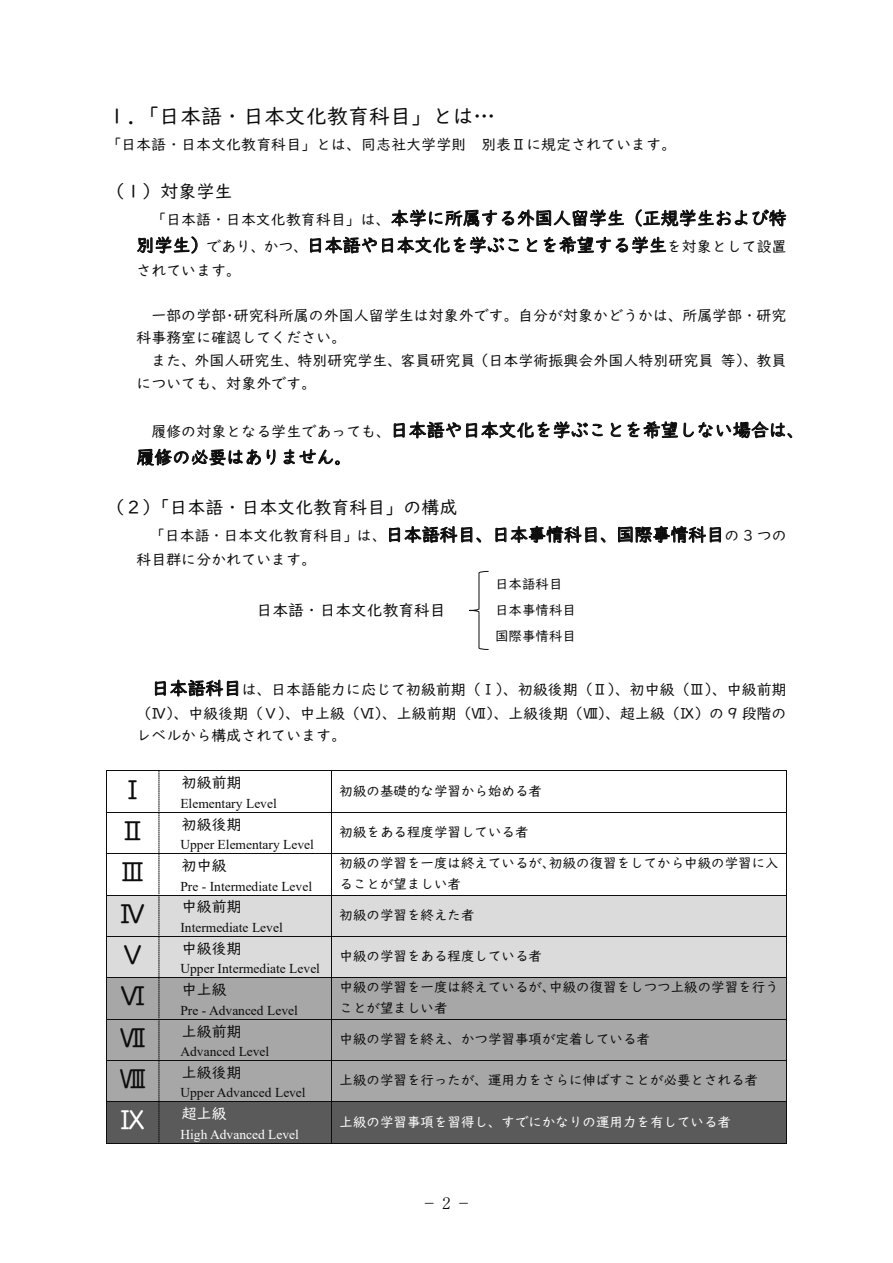
<style>
.page{position:relative;width:893px;height:1263px;background:#fff}
.page>*{position:absolute;margin:0;border:0;box-sizing:border-box;transform-origin:0 0}
.t1{font:27px "UD Digi Kyokasho N R";color:#0d0d0d}
.t2{font:27px "UD Digi Kyokasho N R";color:#fff}
.t3{font:21px "UD Digi Kyokasho NP R";color:#0d0d0d}
.t4{font:18px/27.2px "UD Digi Kyokasho NP R";color:#0d0d0d}
.t5{font:15.9px "UD Digi Kyokasho N R";color:#0d0d0d}
.t6{font:300 15.75px "Ryumin Pro";color:#000}
.t7{font:15px/22.5px "UD Digi Kyokasho NP R";color:#0d0d0d}
.t8{font:15px "UD Digi Kyokasho N R";color:#0d0d0d}
.t9{font:15px "UD Digi Kyokasho N R";color:#fff}
.t10{font:13.5px/26px "UD Digi Kyokasho N R";color:#0d0d0d}
.t11{font:13.5px "Times New Roman";color:#0d0d0d}
.t12{font:13.5px "UD Digi Kyokasho N R";color:#fff}
.t13{font:13.5px "Times New Roman";color:#fff}
.s1{font-size:15px}
.s2{font-size:18px}
</style>
<div class="page">
<hr style="left:107px;top:771px;width:52px;height:1px;background:#0d0d0d">
<hr style="left:159px;top:771px;width:172px;height:1px;background:#0d0d0d">
<hr style="left:332px;top:771px;width:454px;height:1px;background:#0d0d0d">
<hr style="left:106px;top:771px;width:1px;height:41px;background:#0d0d0d">
<hr style="left:331px;top:771px;width:1px;height:41px;background:#0d0d0d">
<hr style="left:786px;top:771px;width:1px;height:41px;background:#0d0d0d">
<hr style="left:107px;top:812px;width:52px;height:1px;background:#0d0d0d">
<hr style="left:159px;top:812px;width:172px;height:1px;background:#0d0d0d">
<hr style="left:332px;top:812px;width:454px;height:1px;background:#0d0d0d">
<hr style="left:106px;top:813px;width:1px;height:40px;background:#0d0d0d">
<hr style="left:331px;top:813px;width:1px;height:40px;background:#0d0d0d">
<hr style="left:786px;top:813px;width:1px;height:40px;background:#0d0d0d">
<hr style="left:107px;top:853px;width:52px;height:1px;background:#0d0d0d">
<hr style="left:159px;top:853px;width:172px;height:1px;background:#0d0d0d">
<hr style="left:332px;top:853px;width:454px;height:1px;background:#0d0d0d">
<hr style="left:106px;top:854px;width:1px;height:41px;background:#0d0d0d">
<hr style="left:331px;top:854px;width:1px;height:41px;background:#0d0d0d">
<hr style="left:786px;top:854px;width:1px;height:41px;background:#0d0d0d">
<div style="left:107px;top:895px;width:51px;height:41px;background:#dbdbdb"></div>
<div style="left:159px;top:895px;width:172px;height:41px;background:#dbdbdb"></div>
<div style="left:332px;top:895px;width:454px;height:41px;background:#dbdbdb"></div>
<hr style="left:107px;top:895px;width:52px;height:1px;background:#0d0d0d">
<hr style="left:159px;top:895px;width:172px;height:1px;background:#0d0d0d">
<hr style="left:332px;top:895px;width:454px;height:1px;background:#0d0d0d">
<hr style="left:106px;top:895px;width:1px;height:41px;background:#0d0d0d">
<hr style="left:331px;top:895px;width:1px;height:41px;background:#0d0d0d">
<hr style="left:786px;top:895px;width:1px;height:41px;background:#0d0d0d">
<div style="left:107px;top:937px;width:51px;height:40px;background:#dbdbdb"></div>
<div style="left:159px;top:937px;width:172px;height:40px;background:#dbdbdb"></div>
<div style="left:332px;top:937px;width:454px;height:40px;background:#dbdbdb"></div>
<hr style="left:107px;top:936px;width:52px;height:1px;background:#0d0d0d">
<hr style="left:159px;top:936px;width:172px;height:1px;background:#0d0d0d">
<hr style="left:332px;top:936px;width:454px;height:1px;background:#0d0d0d">
<hr style="left:106px;top:937px;width:1px;height:40px;background:#0d0d0d">
<hr style="left:331px;top:937px;width:1px;height:40px;background:#0d0d0d">
<hr style="left:786px;top:937px;width:1px;height:40px;background:#0d0d0d">
<div style="left:107px;top:978px;width:51px;height:41px;background:#a7a7a7"></div>
<div style="left:159px;top:978px;width:172px;height:41px;background:#a7a7a7"></div>
<div style="left:332px;top:978px;width:454px;height:41px;background:#a7a7a7"></div>
<hr style="left:107px;top:977px;width:52px;height:1px;background:#0d0d0d">
<hr style="left:159px;top:977px;width:172px;height:1px;background:#0d0d0d">
<hr style="left:332px;top:977px;width:454px;height:1px;background:#0d0d0d">
<hr style="left:106px;top:978px;width:1px;height:41px;background:#0d0d0d">
<hr style="left:331px;top:978px;width:1px;height:41px;background:#0d0d0d">
<hr style="left:786px;top:978px;width:1px;height:41px;background:#0d0d0d">
<div style="left:107px;top:1019px;width:51px;height:41px;background:#a7a7a7"></div>
<div style="left:159px;top:1019px;width:172px;height:41px;background:#a7a7a7"></div>
<div style="left:332px;top:1019px;width:454px;height:41px;background:#a7a7a7"></div>
<hr style="left:107px;top:1019px;width:52px;height:1px;background:#0d0d0d">
<hr style="left:159px;top:1019px;width:172px;height:1px;background:#0d0d0d">
<hr style="left:332px;top:1019px;width:454px;height:1px;background:#0d0d0d">
<hr style="left:106px;top:1019px;width:1px;height:41px;background:#0d0d0d">
<hr style="left:331px;top:1019px;width:1px;height:41px;background:#0d0d0d">
<hr style="left:786px;top:1019px;width:1px;height:41px;background:#0d0d0d">
<div style="left:107px;top:1061px;width:51px;height:40px;background:#a7a7a7"></div>
<div style="left:159px;top:1061px;width:172px;height:40px;background:#a7a7a7"></div>
<div style="left:332px;top:1061px;width:454px;height:40px;background:#a7a7a7"></div>
<hr style="left:107px;top:1060px;width:52px;height:1px;background:#0d0d0d">
<hr style="left:159px;top:1060px;width:172px;height:1px;background:#0d0d0d">
<hr style="left:332px;top:1060px;width:454px;height:1px;background:#0d0d0d">
<hr style="left:106px;top:1061px;width:1px;height:40px;background:#0d0d0d">
<hr style="left:331px;top:1061px;width:1px;height:40px;background:#0d0d0d">
<hr style="left:786px;top:1061px;width:1px;height:40px;background:#0d0d0d">
<div style="left:107px;top:1102px;width:51px;height:41px;background:#5a5a5a"></div>
<div style="left:159px;top:1102px;width:172px;height:41px;background:#5a5a5a"></div>
<div style="left:332px;top:1102px;width:454px;height:41px;background:#5a5a5a"></div>
<hr style="left:107px;top:1101px;width:52px;height:1px;background:#0d0d0d">
<hr style="left:159px;top:1101px;width:172px;height:1px;background:#0d0d0d">
<hr style="left:332px;top:1101px;width:454px;height:1px;background:#0d0d0d">
<hr style="left:106px;top:1102px;width:1px;height:41px;background:#0d0d0d">
<hr style="left:107px;top:1143px;width:52px;height:1px;background:#0d0d0d">
<svg style="left:159px;top:771px;width:1px;height:371px"></svg>
<hr style="left:159px;top:1143px;width:172px;height:1px;background:#0d0d0d">
<hr style="left:331px;top:1102px;width:1px;height:41px;background:#0d0d0d">
<hr style="left:332px;top:1143px;width:454px;height:1px;background:#0d0d0d">
<hr style="left:786px;top:1102px;width:1px;height:41px;background:#0d0d0d">
<svg style="left:469px;top:571px;width:20px;height:79px"></svg>
<h2 class="t3" style="left:106px;top:104px;width:390px">１．「日本語・日本文化教育科目」とは…</h2>
<p class="t7" style="left:106px;top:133px;width:571px">「日本語・日本文化教育科目」とは、同志社大学学則 別表Ⅱに規定されています。</p>
<p class="t4" style="left:106px;top:177px;width:127px">（１）対象学生</p>
<p class="t4" style="left:151px;top:205px;width:637px"><span class="s1">「日本語・日本文化教育科目」は、</span>本学に所属する外国人留学生（正規学生および特</p>
<p class="t4" style="left:136px;top:232px;width:652px">別学生）<span class="s1">であり、かつ、</span>日本語や日本文化を学ぶことを希望する学生<span class="s1">を対象として設置</span></p>
<p class="t7" style="left:136px;top:259px;width:106px">されています。</p>
<p class="t7" style="left:136px;top:304px;width:651px;text-indent:15px">一部の学部･研究科所属の外国人留学生は対象外です。自分が対象かどうかは、所属学部・研究科事務室に確認してください。</p>
<p class="t7" style="left:136px;top:349px;width:651px;text-indent:15px">また、外国人研究生、特別研究学生、客員研究員（日本学術振興会外国人特別研究員 等）、教員についても、対象外です。</p>
<p class="t4" style="left:136px;top:416px;width:670px;text-indent:15px"><span class="s1">履修の対象となる学生であっても、</span>日本語や日本文化を学ぶことを希望しない場合は、履修の必要はありません<span class="s1">。</span></p>
<p class="t4" style="left:106px;top:494px;width:352px">（２）「日本語・日本文化教育科目」の構成</p>
<p class="t7" style="left:136px;top:524px;width:652px;line-height:24.2px;text-indent:13px">「日本語・日本文化教育科目」は、<span class="s2">日本語科目、日本事情科目、国際事情科目</span>の 3 つの科目群に分かれています。</p>
<p class="t5" style="left:256px;top:601px;width:191px">日本語・日本文化教育科目</p>
<p class="t10" style="left:495px;top:571px;width:82px">日本語科目日本事情科目国際事情科目</p>
<p class="t7" style="left:136px;top:677px;width:652px;line-height:24px;text-align:right"><span class="s2">日本語科目</span>は、日本語能力に応じて初級前期（Ⅰ）、初級後期（Ⅱ）、初中級（Ⅲ）、中級前期（Ⅳ）、中級後期（Ⅴ）、中上級（Ⅵ）、上級前期（Ⅶ）、上級後期（Ⅷ）、超上級（Ⅸ）の 9 段階の</p>
<p class="t7" style="left:136px;top:724px;width:211px">レベルから構成されています。</p>
<h1 class="t1" style="left:119px;top:774px;width:28px">Ⅰ</h1>
<p class="t8" style="left:182px;top:774px;width:61px">初級前期</p>
<p class="t11" style="left:180px;top:794px;width:98px">Elementary Level</p>
<h1 class="t1" style="left:119px;top:815px;width:28px">Ⅱ</h1>
<p class="t8" style="left:182px;top:816px;width:61px">初級後期</p>
<p class="t11" style="left:180px;top:835px;width:135px">Upper Elementary Level</p>
<h1 class="t1" style="left:119px;top:857px;width:28px">Ⅲ</h1>
<p class="t8" style="left:182px;top:857px;width:46px">初中級</p>
<p class="t11" style="left:180px;top:876px;width:133px">Pre - Intermediate Level</p>
<h1 class="t1" style="left:119px;top:898px;width:28px">Ⅳ</h1>
<p class="t8" style="left:182px;top:898px;width:61px">中級前期</p>
<p class="t11" style="left:180px;top:918px;width:104px">Intermediate Level</p>
<h1 class="t1" style="left:119px;top:939px;width:28px">Ⅴ</h1>
<p class="t8" style="left:182px;top:940px;width:61px">中級後期</p>
<p class="t11" style="left:180px;top:959px;width:141px">Upper Intermediate Level</p>
<h1 class="t1" style="left:119px;top:981px;width:28px">Ⅵ</h1>
<p class="t8" style="left:182px;top:981px;width:46px">中上級</p>
<p class="t11" style="left:180px;top:1000px;width:119px">Pre - Advanced Level</p>
<h1 class="t1" style="left:119px;top:1022px;width:28px">Ⅶ</h1>
<p class="t8" style="left:182px;top:1022px;width:61px">上級前期</p>
<p class="t11" style="left:180px;top:1042px;width:90px">Advanced Level</p>
<h1 class="t1" style="left:119px;top:1064px;width:28px">Ⅷ</h1>
<p class="t8" style="left:182px;top:1064px;width:61px">上級後期</p>
<p class="t11" style="left:180px;top:1083px;width:127px">Upper Advanced Level</p>
<h1 class="t2" style="left:119px;top:1105px;width:28px">Ⅸ</h1>
<p class="t9" style="left:182px;top:1105px;width:46px">超上級</p>
<p class="t13" style="left:180px;top:1124px;width:120px">High Advanced Level</p>
<p class="t10" style="left:339px;top:778px;width:204px">初級の基礎的な学習から始める者</p>
<p class="t10" style="left:339px;top:819px;width:190px">初級をある程度学習している者</p>
<p class="t10" style="left:339px;top:853px;width:441px;line-height:20.4px">初級の学習を一度は終えているが、初級の復習をしてから中級の学習に入ることが望ましい者</p>
<p class="t10" style="left:339px;top:902px;width:136px">初級の学習を終えた者</p>
<p class="t10" style="left:339px;top:943px;width:204px">中級の学習をある程度している者</p>
<p class="t10" style="left:339px;top:977px;width:441px;line-height:20.4px">中級の学習を一度は終えているが、中級の復習をしつつ上級の学習を行うことが望ましい者</p>
<p class="t10" style="left:339px;top:1026px;width:312px">中級の学習を終え、かつ学習事項が定着している者</p>
<p class="t10" style="left:339px;top:1067px;width:420px">上級の学習を行ったが、運用力をさらに伸ばすことが必要とされる者</p>
<p class="t12" style="left:339px;top:1114px;width:393px">上級の学習事項を習得し、すでにかなりの運用力を有している者</p>
<p class="t6" style="left:422px;top:1190px;width:51px">－ 2 －</p>
</div>
